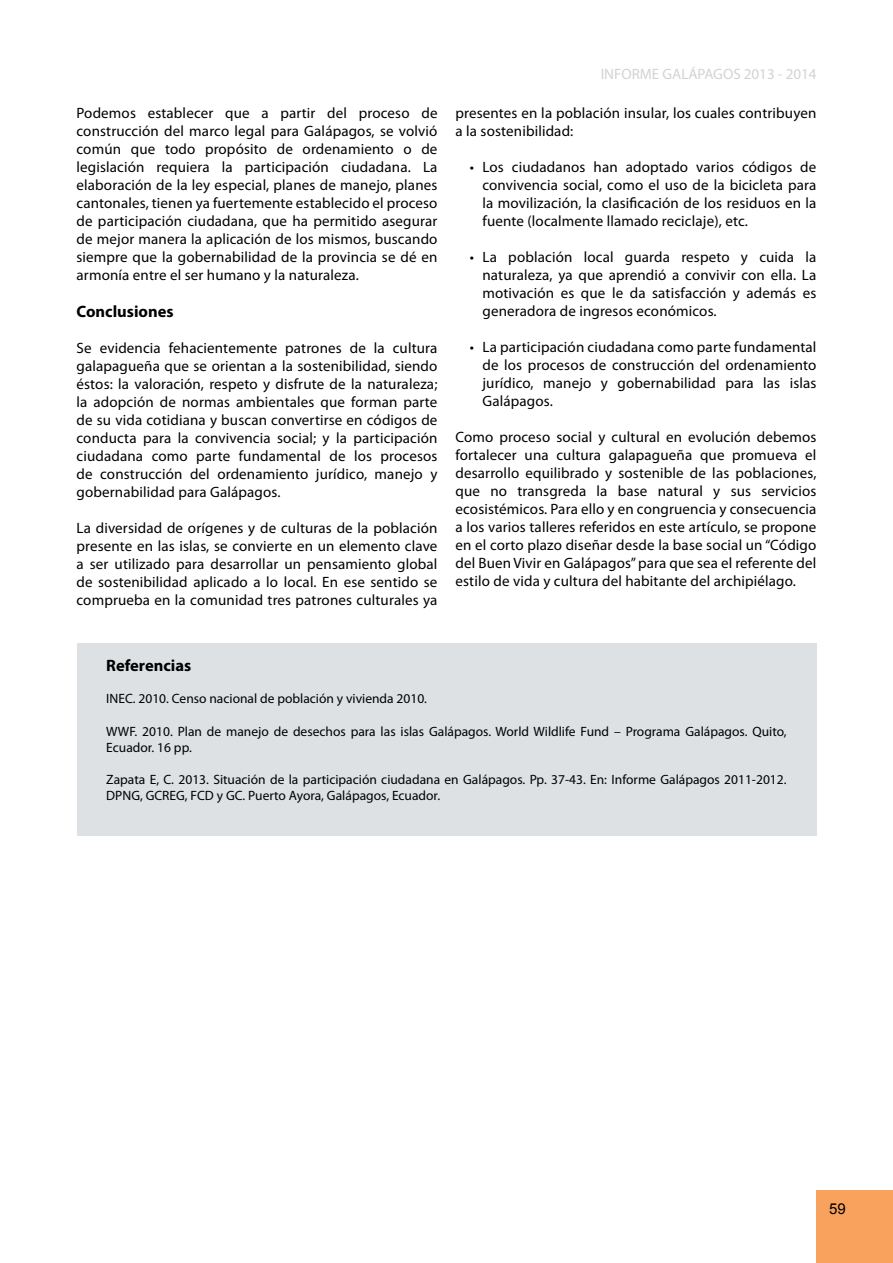
<style>
.page{position:relative;width:893px;height:1263px;background:#fff}
.page>*{position:absolute;margin:0;border:0;box-sizing:border-box;transform-origin:0 0}
.t1{font:700 16.5px "Myriad Pro";color:#000}
.t2{font:15px/18px "Myriad Pro";letter-spacing:.01em;color:#000;text-align:justify}
.t3{font:15px "Myriad Pro";color:#d1d3d4}
.t4{font:15px "Arial";color:#000}
.t5{font:13.5px/16.2px "Myriad Pro";color:#000}
</style>
<div class="page">
<div style="left:816px;top:1191px;width:77px;height:72px;background:#f9a25e"></div>
<div style="left:77px;top:643px;width:739px;height:193px;background:#dde1e4"></div>
<p class="t2" style="left:77px;top:103px;width:362px">Podemos establecer que a partir del proceso de construcción del marco legal para Galápagos, se volvió común que todo propósito de ordenamiento o de legislación requiera la participación ciudadana. La elaboración de la ley especial, planes de manejo, planes cantonales, tienen ya fuertemente establecido el proceso de participación ciudadana, que ha permitido asegurar de mejor manera la aplicación de los mismos, buscando siempre que la gobernabilidad de la provincia se dé en armonía entre el ser humano y la naturaleza.</p>
<p class="t1" style="left:77px;top:301px;width:99px">Conclusiones</p>
<p class="t2" style="left:77px;top:339px;width:362px">Se evidencia fehacientemente patrones de la cultura galapagueña que se orientan a la sostenibilidad, siendo éstos: la valoración, respeto y disfrute de la naturaleza; la adopción de normas ambientales que forman parte de su vida cotidiana y buscan convertirse en códigos de conducta para la convivencia social; y la participación ciudadana como parte fundamental de los procesos de construcción del ordenamiento jurídico, manejo y gobernabilidad para Galápagos.</p>
<p class="t2" style="left:77px;top:519px;width:362px">La diversidad de orígenes y de culturas de la población presente en las islas, se convierte en un elemento clave a ser utilizado para desarrollar un pensamiento global de sostenibilidad aplicado a lo local. En ese sentido se comprueba en la comunidad tres patrones culturales ya</p>
<p class="t3" style="left:601px;top:65px;width:217px">INFORME GALÁPAGOS 2013 - 2014</p>
<p class="t2" style="left:455px;top:103px;width:362px">presentes en la población insular, los cuales contribuyen a la sostenibilidad:</p>
<p class="t2" style="left:482px;top:157px;width:335px;text-indent:-13px">• Los ciudadanos han adoptado varios códigos de convivencia social, como el uso de la bicicleta para la movilización, la clasificación de los residuos en la fuente (localmente llamado reciclaje), etc.</p>
<p class="t2" style="left:482px;top:247px;width:335px;text-indent:-13px">• La población local guarda respeto y cuida la naturaleza, ya que aprendió a convivir con ella. La motivación es que le da satisfacción y además es generadora de ingresos económicos.</p>
<p class="t2" style="left:482px;top:337px;width:335px;text-indent:-13px">• La participación ciudadana como parte fundamental de los procesos de construcción del ordenamiento jurídico, manejo y gobernabilidad para las islas Galápagos.</p>
<p class="t2" style="left:455px;top:427px;width:362px">Como proceso social y cultural en evolución debemos fortalecer una cultura galapagueña que promueva el desarrollo equilibrado y sostenible de las poblaciones, que no transgreda la base natural y sus servicios ecosistémicos. Para ello y en congruencia y consecuencia a los varios talleres referidos en este artículo, se propone en el corto plazo diseñar desde la base social un “Código del Buen Vivir en Galápagos” para que sea el referente del estilo de vida y cultura del habitante del archipiélago.</p>
<p class="t1" style="left:106px;top:654px;width:87px">Referencias</p>
<p class="t5" style="left:106px;top:690px;width:322px">INEC. 2010. Censo nacional de población y vivienda 2010.</p>
<p class="t5" style="left:106px;top:723px;width:682px">WWF. 2010. Plan de manejo de desechos para las islas Galápagos. World Wildlife Fund – Programa Galápagos. Quito,<br>Ecuador. 16 pp.</p>
<p class="t5" style="left:106px;top:771px;width:682px">Zapata E, C. 2013. Situación de la participación ciudadana en Galápagos. Pp. 37-43. En: Informe Galápagos 2011-2012.<br>DPNG, GCREG, FCD y GC. Puerto Ayora, Galápagos, Ecuador.</p>
<p class="t4" style="left:829px;top:1199px;width:18px">59</p>
</div>
